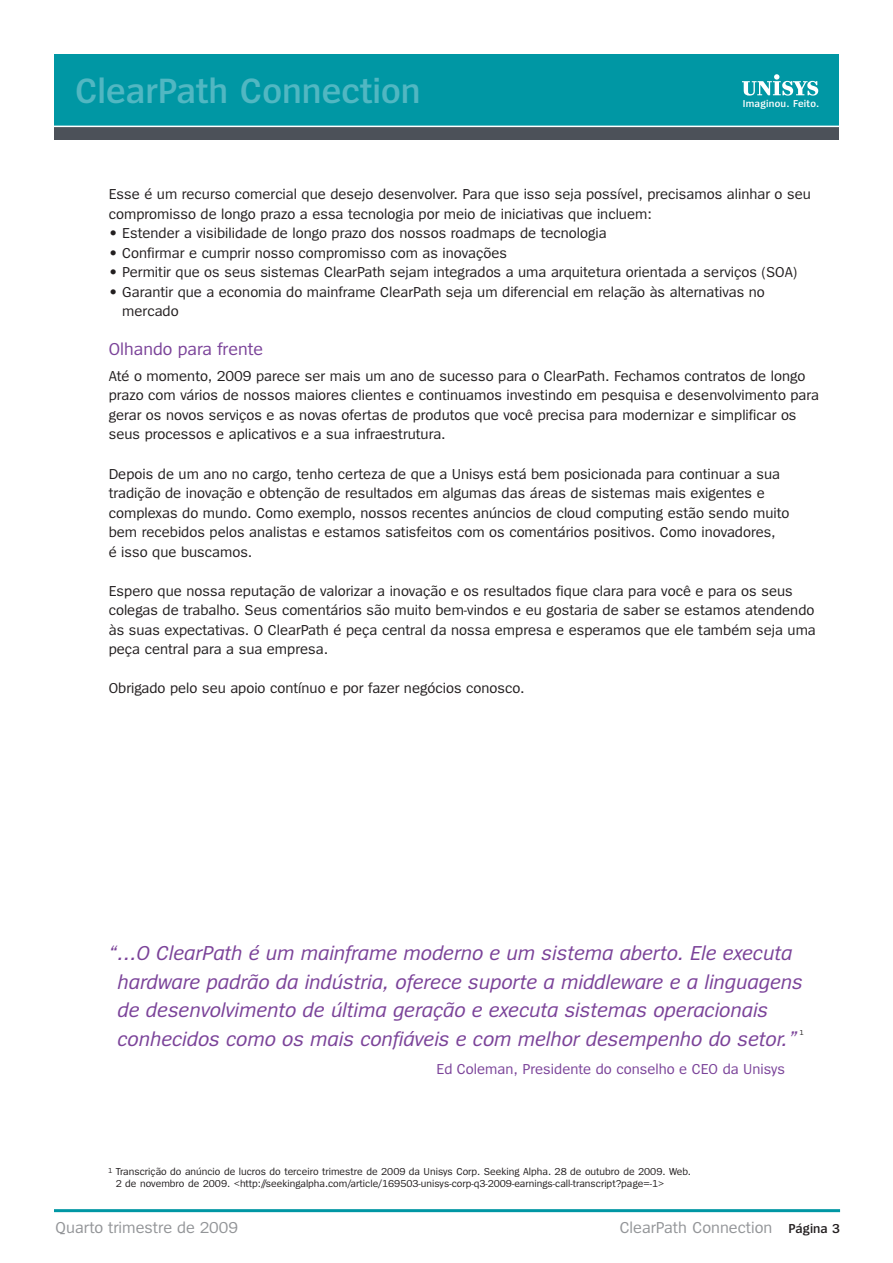
<style>
.page{position:relative;width:893px;height:1263px;background:#fff}
.page>*{position:absolute;margin:0;border:0;box-sizing:border-box;transform-origin:0 0}
.t1{font:600 36.6px "Spiegel";color:#51b7c2}
.t2{font:italic 21px/28.5px "Spiegel";color:#7b4399}
.t3{font:18px "Spiegel";color:#7b4399}
.t4{font:16.5px "Spiegel";color:#939598}
.t5{font:15px/19.5px "Spiegel";color:#231f20}
.t6{font:15px "Spiegel";color:#7b4399}
.t7{font:10.5px/12px "Spiegel";color:#231f20}
.t8{font:600 10.35px "Spiegel";letter-spacing:.02em;color:#fff}
.t9{font:7.5px "Spiegel";color:#231f20}
.s1{font-weight:600;font-size:13.5px;color:#231f20}
</style>
<div class="page">
<div style="left:54px;top:112px;width:784px;height:28px;background:#4c5159"></div>
<div style="left:54px;top:54px;width:784px;height:72px;background:#0097a4"></div>
<svg style="left:742px;top:74px;width:76px;height:22px"></svg>
<hr style="left:54px;top:126px;width:787px;height:1px;background:#fff">
<hr style="left:54px;top:1209px;width:786px;height:3px;background:#0097a4">
<h1 class="t1" style="left:75px;top:73px;width:347px">ClearPath Connection</h1>
<p class="t8" style="left:743px;top:99px;width:78px">Imaginou. Feito.</p>
<p class="t5" style="left:109px;top:185px;width:704px">Esse é um recurso comercial que desejo desenvolver. Para que isso seja possível, precisamos alinhar o seu compromisso de longo prazo a essa tecnologia por meio de iniciativas que incluem:</p>
<p class="t5" style="left:109px;top:224px;width:499px">• Estender a visibilidade de longo prazo dos nossos roadmaps de tecnologia</p>
<p class="t5" style="left:109px;top:244px;width:400px">• Confirmar e cumprir nosso compromisso com as inovações</p>
<p class="t5" style="left:109px;top:263px;width:690px">• Permitir que os seus sistemas ClearPath sejam integrados a uma arquitetura orientada a serviços (SOA)</p>
<p class="t5" style="left:122px;top:283px;width:644px;text-indent:-14px">• Garantir que a economia do mainframe ClearPath seja um diferencial em relação às alternativas no mercado</p>
<p class="t3" style="left:109px;top:340px;width:156px">Olhando para frente</p>
<p class="t5" style="left:109px;top:367px;width:712px">Até o momento, 2009 parece ser mais um ano de sucesso para o ClearPath. Fechamos contratos de longo prazo com vários de nossos maiores clientes e continuamos investindo em pesquisa e desenvolvimento para gerar os novos serviços e as novas ofertas de produtos que você precisa para modernizar e simplificar os seus processos e aplicativos e a sua infraestrutura.</p>
<p class="t5" style="left:109px;top:464px;width:682px">Depois de um ano no cargo, tenho certeza de que a Unisys está bem posicionada para continuar a sua tradição de inovação e obtenção de resultados em algumas das áreas de sistemas mais exigentes e complexas do mundo. Como exemplo, nossos recentes anúncios de cloud computing estão sendo muito bem recebidos pelos analistas e estamos satisfeitos com os comentários positivos. Como inovadores,<br>é isso que buscamos.</p>
<p class="t5" style="left:109px;top:581px;width:709px">Espero que nossa reputação de valorizar a inovação e os resultados fique clara para você e para os seus colegas de trabalho. Seus comentários são muito bem-vindos e eu gostaria de saber se estamos atendendo às suas expectativas. O ClearPath é peça central da nossa empresa e esperamos que ele também seja uma peça central para a sua empresa.</p>
<p class="t5" style="left:109px;top:679px;width:417px">Obrigado pelo seu apoio contínuo e por fazer negócios conosco.</p>
<p class="t2" style="left:118px;top:939px;width:687px;text-indent:-10px">“…O ClearPath é um mainframe moderno e um sistema aberto. Ele executa hardware padrão da indústria, oferece suporte a middleware e a linguagens de desenvolvimento de última geração e executa sistemas operacionais conhecidos como os mais confiáveis e com melhor desempenho do setor.”</p>
<p class="t9" style="left:800px;top:1029px;width:6px">1</p>
<p class="t6" style="left:437px;top:1062px;width:350px">Ed Coleman, Presidente do conselho e CEO da Unisys</p>
<p class="t7" style="left:116px;top:1166px;width:577px;text-indent:-8px"><sup>1</sup> Transcrição do anúncio de lucros do terceiro trimestre de 2009 da Unisys Corp. Seeking Alpha. 28 de outubro de 2009. Web.<br>2 de novembro de 2009. &lt;http://seekingalpha.com/article/169503-unisys-corp-q3-2009-earnings-call-transcript?page=-1&gt;</p>
<p class="t4" style="left:56px;top:1219px;width:184px">Quarto trimestre de 2009</p>
<p class="t4" style="left:620px;top:1219px;width:222px">ClearPath Connection <span class="s1">Página 3</span></p>
</div>
